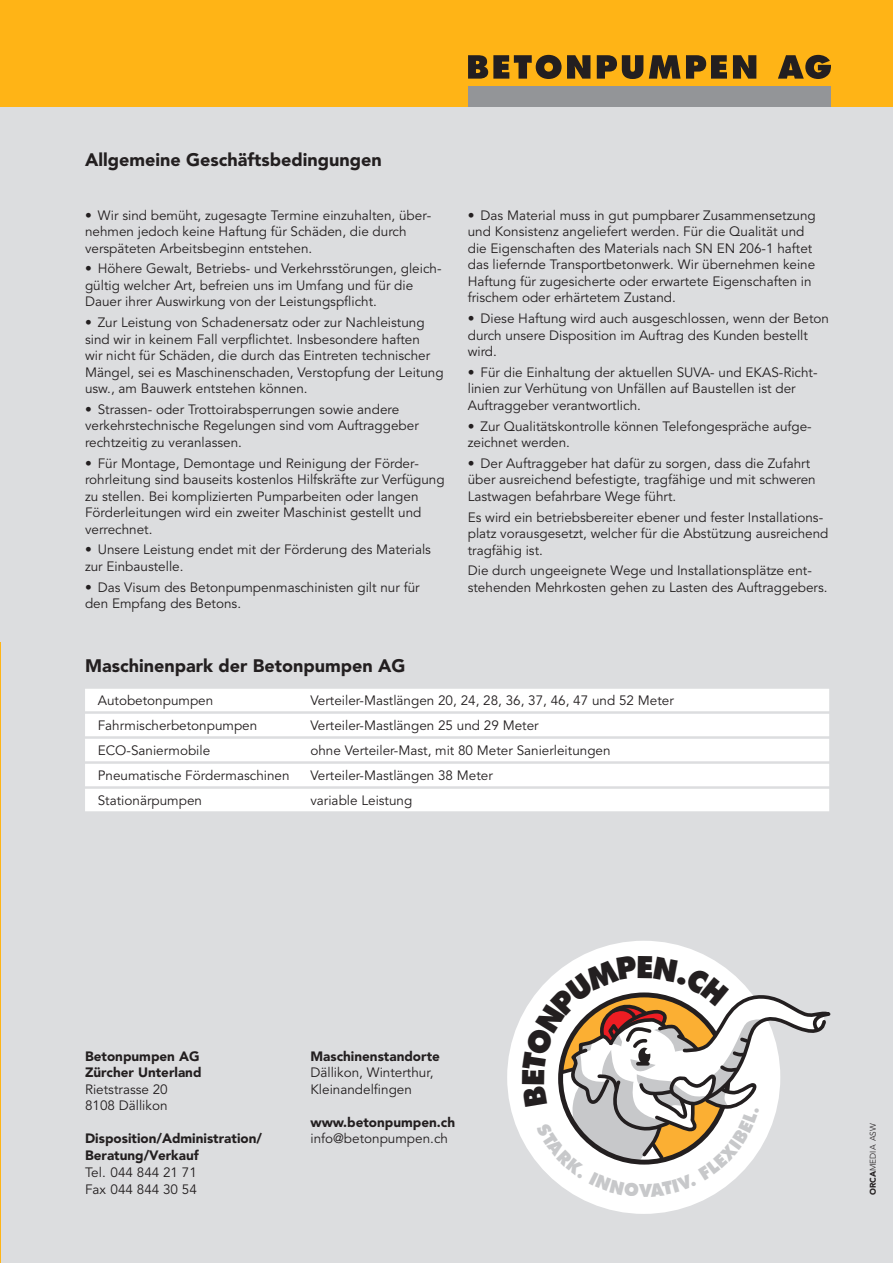
<style>
.page{position:relative;width:893px;height:1263px;background:#fff}
.page>*{position:absolute;margin:0;border:0;box-sizing:border-box;transform-origin:0 0}
.t1{font:900 18px "Avenir";color:#231f20}
.t2{font:13.5px/16.5px "Avenir";color:#231f20}
.t3{font:900 13.5px/16.5px "Avenir";color:#231f20}
.t4{font:300 8.25px "Avenir";color:#231f20}
.s1{font-weight:900}
</style>
<div class="page">
<div style="left:0;top:106px;width:893px;height:1157px;background:#dcdddf"></div>
<div style="left:0;top:0;width:893px;height:106px;background:#ffb416"></div>
<svg style="left:468px;top:55px;width:122px;height:24px"></svg>
<svg style="left:597px;top:55px;width:46px;height:24px"></svg>
<svg style="left:649px;top:55px;width:31px;height:24px"></svg>
<svg style="left:686px;top:55px;width:41px;height:24px"></svg>
<svg style="left:733px;top:55px;width:23px;height:24px"></svg>
<svg style="left:778px;top:55px;width:53px;height:24px"></svg>
<div style="left:468px;top:86px;width:362px;height:20px;background:#939598"></div>
<div style="left:507px;top:941px;width:273px;height:273px;background:#fff;border-radius:50%"></div>
<hr style="left:0;top:629px;width:1px;height:634px;background:#ffb416">
<svg style="left:0;top:629px;width:1px;height:13px"></svg>
<div style="left:85px;top:689px;width:744px;height:22px;background:#fff"></div>
<div style="left:85px;top:714px;width:744px;height:22px;background:#fff"></div>
<div style="left:85px;top:739px;width:744px;height:22px;background:#fff"></div>
<div style="left:85px;top:764px;width:744px;height:22px;background:#fff"></div>
<div style="left:85px;top:789px;width:744px;height:22px;background:#fff"></div>
<svg style="left:522px;top:955px;width:308px;height:242px"></svg>
<h1 class="t1" style="left:85px;top:144px;width:298px">Allgemeine Geschäftsbedingungen</h1>
<p class="t2" style="left:85px;top:207px;width:348px">• Wir sind bemüht, zugesagte Termine einzuhalten, über&shy;nehmen jedoch keine Haftung für Schäden, die durch verspäteten Arbeitsbeginn entstehen.</p>
<p class="t2" style="left:85px;top:261px;width:358px">• Höhere Gewalt, Betriebs- und Verkehrsstörungen, gleich&shy;gültig welcher Art, befreien uns im Umfang und für die<br>Dauer ihrer Auswirkung von der Leistungspflicht.</p>
<p class="t2" style="left:85px;top:314px;width:360px">• Zur Leistung von Schadenersatz oder zur Nachleistung sind wir in keinem Fall verpflichtet. Insbesondere haften<br>wir nicht für Schäden, die durch das Eintreten technischer Mängel, sei es Maschinenschaden, Verstopfung der Leitung usw., am Bauwerk entstehen können.</p>
<p class="t2" style="left:85px;top:401px;width:335px">• Strassen- oder Trottoirabsperrungen sowie andere verkehrstechnische Regelungen sind vom Auftraggeber rechtzeitig zu veranlassen.</p>
<p class="t2" style="left:85px;top:455px;width:361px">• Für Montage, Demontage und Reinigung der Förder - rohrleitung sind bauseits kostenlos Hilfskräfte zur Verfügung zu stellen. Bei komplizierten Pumparbeiten oder langen Förderleitungen wird ein zweiter Maschinist gestellt und verrechnet.</p>
<p class="t2" style="left:85px;top:542px;width:347px">• Unsere Leistung endet mit der Förderung des Materials zur Einbaustelle.</p>
<p class="t2" style="left:85px;top:579px;width:336px">• Das Visum des Betonpumpenmaschinisten gilt nur für den Empfang des Betons.</p>
<p class="t2" style="left:468px;top:207px;width:350px">• Das Material muss in gut pumpbarer Zusammensetzung und Konsistenz angeliefert werden. Für die Qualität und die Eigenschaften des Materials nach SN EN 206-1 haftet das liefernde Transportbetonwerk. Wir übernehmen keine Haftung für zugesicherte oder erwartete Eigenschaften in frischem oder erhärtetem Zustand.</p>
<p class="t2" style="left:468px;top:310px;width:363px">• Diese Haftung wird auch ausgeschlossen, wenn der Beton durch unsere Disposition im Auftrag des Kunden bestellt wird.</p>
<p class="t2" style="left:468px;top:364px;width:351px">• Für die Einhaltung der aktuellen SUVA- und EKAS-Richt - linien zur Verhütung von Unfällen auf Baustellen ist der<br>Auftraggeber verantwortlich.</p>
<p class="t2" style="left:468px;top:418px;width:346px">• Zur Qualitätskontrolle können Telefongespräche aufge&shy;zeichnet werden.</p>
<p class="t2" style="left:468px;top:455px;width:349px">• Der Auftraggeber hat dafür zu sorgen, dass die Zufahrt über ausreichend befestigte, tragfähige und mit schweren<br>Lastwagen befahrbare Wege führt.</p>
<p class="t2" style="left:468px;top:509px;width:362px">Es wird ein betriebsbereiter ebener und fester Installations&shy;platz vorausgesetzt, welcher für die Abstützung ausreichend tragfähig ist.</p>
<p class="t2" style="left:468px;top:563px;width:361px">Die durch ungeeignete Wege und Installationsplätze ent&shy;stehenden Mehrkosten gehen zu Lasten des Auftraggebers.</p>
<h1 class="t1" style="left:85px;top:650px;width:322px">Maschinenpark der Betonpumpen AG</h1>
<p class="t2" style="left:98px;top:692px;width:117px">Autobetonpumpen</p>
<p class="t2" style="left:310px;top:692px;width:365px">Verteiler-Mastlängen 20, 24, 28, 36, 37, 46, 47 und 52 Meter</p>
<p class="t2" style="left:98px;top:717px;width:161px">Fahrmischerbetonpumpen</p>
<p class="t2" style="left:310px;top:717px;width:230px">Verteiler-Mastlängen 25 und 29 Meter</p>
<p class="t2" style="left:98px;top:742px;width:114px">ECO-Saniermobile</p>
<p class="t2" style="left:310px;top:742px;width:302px">ohne Verteiler-Mast, mit 80 Meter Sanierleitungen</p>
<p class="t2" style="left:98px;top:767px;width:193px">Pneumatische Fördermaschinen</p>
<p class="t2" style="left:310px;top:767px;width:184px">Verteiler-Mastlängen 38 Meter</p>
<p class="t2" style="left:98px;top:792px;width:106px">Stationärpumpen</p>
<p class="t2" style="left:310px;top:792px;width:103px">variable Leistung</p>
<p class="t3" style="left:85px;top:1047px;width:118px">Betonpumpen AG<br>Zürcher Unterland</p>
<p class="t2" style="left:85px;top:1081px;width:84px">Rietstrasse 20<br>8108 Dällikon</p>
<p class="t3" style="left:85px;top:1130px;width:178px">Disposition/Administration/<br>Beratung/Verkauf</p>
<p class="t2" style="left:85px;top:1165px;width:113px">Tel. 044 844 21 71<br>Fax 044 844 30 54</p>
<p class="t3" style="left:310px;top:1047px;width:131px">Maschinenstandorte</p>
<p class="t2" style="left:310px;top:1064px;width:125px">Dällikon, Winterthur,<br>Kleinandelfingen</p>
<p class="t3" style="left:310px;top:1113px;width:146px">www.betonpumpen.ch</p>
<p class="t2" style="left:310px;top:1130px;width:139px">info@betonpumpen.ch</p>
<p class="t4" style="left:869px;top:1195px;width:73px;rotate:-90deg"><span class="s1">ORCA</span>MEDIA ASW</p>
</div>
